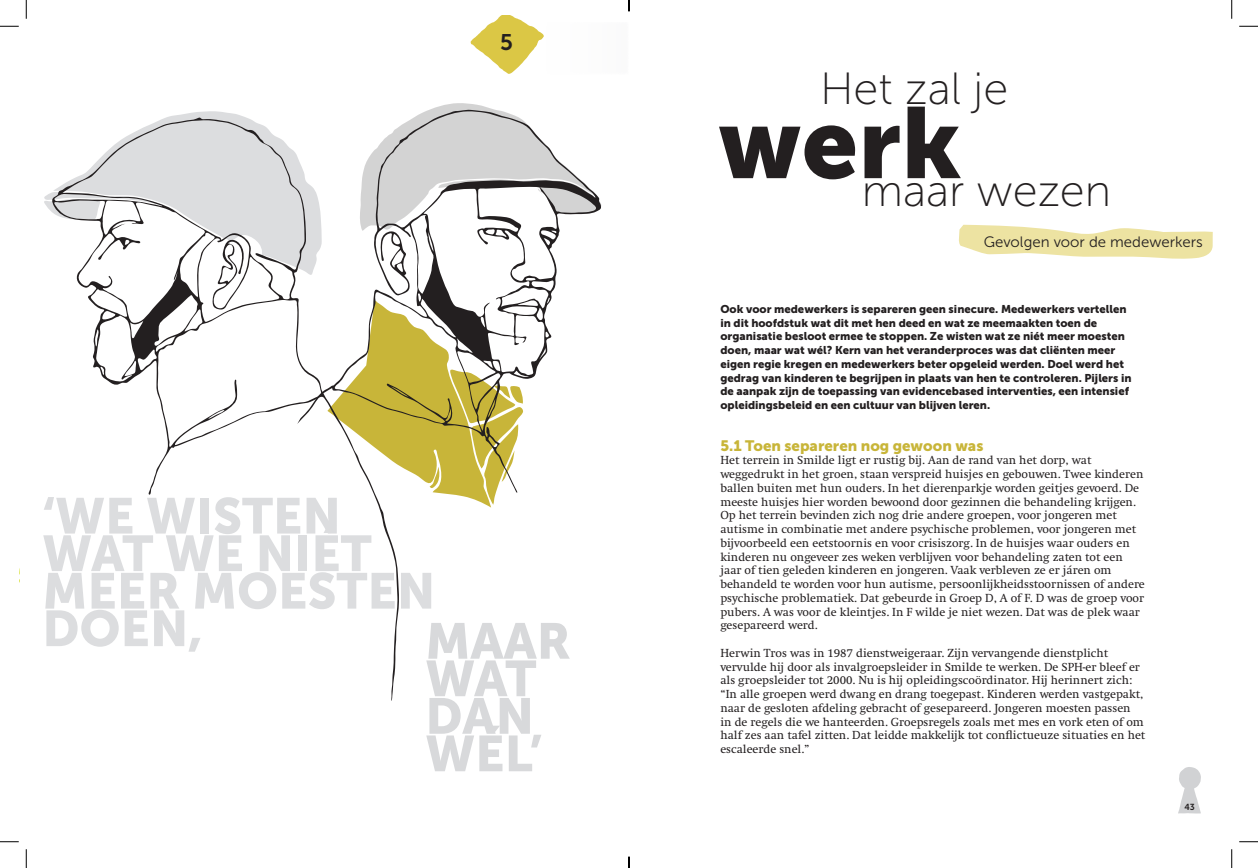
<style>
.page{position:relative;width:1258px;height:868px;background:#fff}
.page>*{position:absolute;margin:0;border:0;box-sizing:border-box;transform-origin:0 0}
.t1{font:100px "Museo Sans 900";color:#231f20}
.t2{font:50px/37.5px "Museo Sans 900";color:#dcdddf}
.t3{font:50px/37.5px "Museo Sans 900";color:#d8d9db}
.t4{font:45px "Museo Sans 100";color:#231f20}
.t5{font:22.5px "Museo Sans 700";color:#231f20}
.t6{font:15px "Museo Sans 900";color:#c8b539}
.t7{font:15px "Museo Sans 300";color:#231f20}
.t8{font:12.12px/13.8px "Swift";color:#231f20}
.t9{font:11.25px/13.8px "Museo Sans 900";color:#231f20}
.t10{font:8.75px "Museo Sans 700";color:#231f20}
</style>
<div class="page">
<svg style="left:1178px;top:767px;width:22px;height:46px"></svg>
<svg style="left:44px;top:193px;width:7px;height:18px"></svg>
<svg style="left:168px;top:111px;width:76px;height:6px"></svg>
<svg style="left:429px;top:103px;width:66px;height:7px"></svg>
<svg style="left:440px;top:493px;width:56px;height:14px"></svg>
<svg style="left:959px;top:225px;width:253px;height:34px"></svg>
<svg style="left:51px;top:117px;width:348px;height:584px"></svg>
<svg style="left:297px;top:110px;width:304px;height:383px"></svg>
<svg style="left:470px;top:16px;width:74px;height:58px"></svg>
<svg style="left:0;top:25px;width:19px;height:2px"></svg>
<svg style="left:1239px;top:25px;width:18px;height:2px"></svg>
<svg style="left:0;top:841px;width:19px;height:1px"></svg>
<svg style="left:1239px;top:841px;width:18px;height:1px"></svg>
<svg style="left:25px;top:0;width:2px;height:19px"></svg>
<svg style="left:25px;top:849px;width:2px;height:18px"></svg>
<svg style="left:1231px;top:0;width:1px;height:19px"></svg>
<svg style="left:1231px;top:849px;width:1px;height:18px"></svg>
<h3 class="t5" style="left:500px;top:30px;width:14px">5</h3>
<h2 class="t2" style="left:42px;top:497px;width:394px">‘WE WISTEN<br>WAT WE NIÉT<br>MEER MOESTEN<br>DOEN,</h2>
<h2 class="t3" style="left:425px;top:622px;width:147px">MAAR<br>WAT<br>DAN<br>WÉL’</h2>
<h3 class="t4" style="left:820px;top:65px;width:190px">Het zal je</h3>
<h1 class="t1" style="left:717px;top:86px;width:245px">werk</h1>
<h3 class="t4" style="left:861px;top:167px;width:251px">maar wezen</h3>
<p class="t7" style="left:983px;top:234px;width:220px">Gevolgen voor de medewerkers</p>
<p class="t9" style="left:720px;top:302px;width:412px">Ook voor medewerkers is separeren geen sinecure. Medewerkers vertellen in dit hoofdstuk wat dit met hen deed en wat ze meemaakten toen de organisatie besloot ermee te stoppen. Ze wisten wat ze niét meer moesten doen, maar wat wél? Kern van het veranderproces was dat cliënten meer eigen regie kregen en medewerkers beter opgeleid werden. Doel werd het gedrag van kinderen te begrijpen in plaats van hen te controleren. Pijlers in de aanpak zijn de toepassing van evidencebased interventies, een intensief opleidingsbeleid en een cultuur van blijven leren.</p>
<p class="t6" style="left:720px;top:436px;width:264px">5.1 Toen separeren nog gewoon was</p>
<p class="t8" style="left:720px;top:453px;width:426px">Het terrein in Smilde ligt er rustig bij. Aan de rand van het dorp, wat weggedrukt in het groen, staan verspreid huisjes en gebouwen. Twee kinderen ballen buiten met hun ouders. In het dierenparkje worden geitjes gevoerd. De meeste huisjes hier worden bewoond door gezinnen die behandeling krijgen.<br>Op het terrein bevinden zich nog drie andere groepen, voor jongeren met autisme in combinatie met andere psychische problemen, voor jongeren met bijvoorbeeld een eetstoornis en voor crisiszorg. In de huisjes waar ouders en kinderen nu ongeveer zes weken verblijven voor behandeling zaten tot een jaar of tien geleden kinderen en jongeren. Vaak verbleven ze er járen om behandeld te worden voor hun autisme, persoonlijkheidsstoornissen of andere psychische problematiek. Dat gebeurde in Groep D, A of F. D was de groep voor pubers. A was voor de kleintjes. In F wilde je niet wezen. Dat was de plek waar gesepareerd werd.</p>
<p class="t8" style="left:720px;top:646px;width:426px">Herwin Tros was in 1987 dienstweigeraar. Zijn vervangende dienstplicht vervulde hij door als invalgroepsleider in Smilde te werken. De SPH-er bleef er als groepsleider tot 2000. Nu is hij opleidingscoördinator. Hij herinnert zich: “In alle groepen werd dwang en drang toegepast. Kinderen werden vastgepakt, naar de gesloten afdeling gebracht of gesepareerd. Jongeren moesten passen<br>in de regels die we hanteerden. Groepsregels zoals met mes en vork eten of om half zes aan tafel zitten. Dat leidde makkelijk tot conflictueuze situaties en het escaleerde snel.”</p>
<p class="t10" style="left:1184px;top:802px;width:12px">43</p>
</div>
